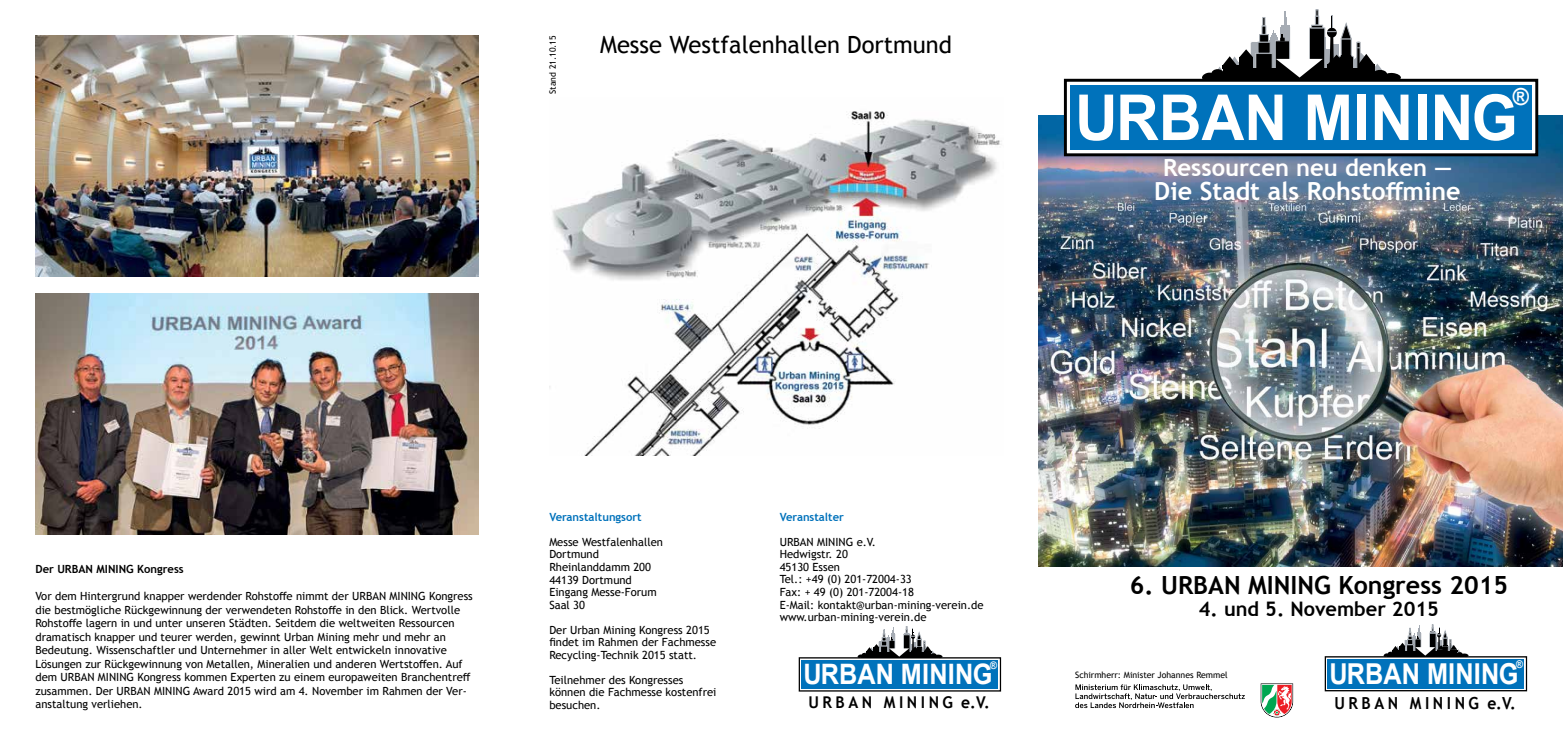
<style>
.page{position:relative;width:1563px;height:745px;background:#fff}
.page>*{position:absolute;margin:0;border:0;box-sizing:border-box;transform-origin:0 0}
.t1{font:700 63.38px "Arial";color:#fff;scale:.93 1}
.t2{font:700 28.75px "Arial";color:#fff;scale:.88 1}
.t3{font:700 28.12px "Arial";color:#fff;scale:.9 1}
.t4{font:700 25px "Trebuchet MS";color:#000}
.t5{font:700 25px "Trebuchet MS";color:#fff}
.t6{font:23.75px "Trebuchet MS";color:#000}
.t7{font:700 23.75px "Trebuchet MS";color:#fff}
.t8{font:700 23.5px "Arial";color:#fff;scale:.93 1}
.t9{font:700 20px "Trebuchet MS";color:#000}
.t10{font:700 16.62px "Trebuchet MS";letter-spacing:.225em;color:#000;scale:.94 1}
.t11{font:700 16.25px "Trebuchet MS";letter-spacing:.225em;color:#000;scale:.96 1}
.t12{font:11.25px/12.5px "Trebuchet MS";color:#000}
.t13{font:700 11.25px "Trebuchet MS";color:#0072bb}
.t14{font:700 11.25px "Trebuchet MS";color:#000}
.t15{font:700 10.62px "Arial";color:#fff;scale:.88 1}
.t16{font:700 10.38px "Arial";color:#fff;scale:.9 1}
.t17{font:8.75px "Trebuchet MS";color:#000}
</style>
<div class="page">
<img style="left:1038px;top:115px;width:525px;height:451px">
<div style="left:801px;top:659px;width:197px;height:29px;background:#0072bb"></div>
<div style="left:798px;top:656px;width:203px;height:35px;border:1px solid #000"></div>
<svg style="left:857px;top:626px;width:85px;height:31px"></svg>
<svg style="left:1068px;top:85px;width:466px;height:67px"></svg>
<div style="left:1070px;top:85px;width:461px;height:64px;background:#0072bb"></div>
<div style="left:1064px;top:79px;width:474px;height:77px;border:3px solid #000"></div>
<svg style="left:1250px;top:43px;width:5px;height:25px"></svg>
<div style="left:1255px;top:53px;width:17px;height:19px;background:#000;border:1px solid #a7adb4"></div>
<div style="left:1257px;top:42px;width:13px;height:11px;background:#000;border:1px solid #a7adb4"></div>
<div style="left:1259px;top:34px;width:9px;height:8px;background:#000;border:1px solid #a7adb4"></div>
<svg style="left:1201px;top:49px;width:52px;height:32px"></svg>
<div style="left:1211px;top:74px;width:16px;height:5px;background:#000"></div>
<div style="left:1222px;top:68px;width:152px;height:11px;background:#000"></div>
<svg style="left:1262px;top:9px;width:139px;height:72px"></svg>
<div style="left:1251px;top:42px;width:6px;height:11px;background:#a6acb3"></div>
<div style="left:1327px;top:658px;width:197px;height:30px;background:#0072bb"></div>
<div style="left:1324px;top:655px;width:203px;height:36px;border:1px solid #000"></div>
<svg style="left:1383px;top:624px;width:85px;height:32px"></svg>
<svg style="left:1075px;top:684px;width:170px;height:23px"></svg>
<svg style="left:1260px;top:683px;width:33px;height:34px"></svg>
<img style="left:549px;top:111px;width:453px;height:344px">
<img style="left:35px;top:35px;width:443px;height:241px">
<img style="left:35px;top:293px;width:443px;height:240px">
<p class="t17" style="left:547px;top:94px;width:60px;rotate:-90deg">Stand 21.10.15</p>
<h3 class="t6" style="left:600px;top:30px;width:353px">Messe Westfalenhallen Dortmund</h3>
<h1 class="t1" style="left:1075px;top:82px;width:477px">URBAN MINING</h1>
<h3 class="t8" style="left:1512px;top:83px;width:19px">®</h3>
<h3 class="t7" style="left:1163px;top:153px;width:290px">Ressourcen neu denken —</h3>
<h3 class="t5" style="left:1154px;top:175px;width:308px">Die Stadt als Rohstoffmine</h3>
<p class="t14" style="left:35px;top:562px;width:150px">Der URBAN MINING Kongress</p>
<p class="t12" style="left:35px;top:589px;width:439px;line-height:13.5px">Vor dem Hintergrund knapper werdender Rohstoffe nimmt der URBAN MINING Kongress die bestmögliche Rückgewinnung der verwendeten Rohstoffe in den Blick. Wertvolle Rohstoffe lagern in und unter unseren Städten. Seitdem die weltweiten Ressourcen dramatisch knapper und teurer werden, gewinnt Urban Mining mehr und mehr an Bedeutung. Wissenschaftler und Unternehmer in aller Welt entwickeln innovative Lösungen zur Rückgewinnung von Metallen, Mineralien und anderen Wertstoffen. Auf dem URBAN MINING Kongress kommen Experten zu einem europaweiten Branchentreff zusammen. Der URBAN MINING Award 2015 wird am 4. November im Rahmen der Ver&shy;anstaltung verliehen.</p>
<p class="t13" style="left:549px;top:509px;width:94px">Veranstaltungsort</p>
<p class="t12" style="left:549px;top:535px;width:115px">Messe Westfalenhallen<br>Dortmund<br>Rheinlanddamm 200<br>44139 Dortmund<br>Eingang Messe-Forum<br>Saal 30</p>
<p class="t12" style="left:549px;top:622px;width:168px">Der Urban Mining Kongress 2015 findet im Rahmen der Fachmesse<br>Recycling-Technik 2015 statt.</p>
<p class="t12" style="left:549px;top:672px;width:169px">Teilnehmer des Kongresses können die Fachmesse kostenfrei besuchen.</p>
<p class="t13" style="left:780px;top:509px;width:66px">Veranstalter</p>
<p class="t12" style="left:780px;top:535px;width:205px">URBAN MINING e.V.<br>Hedwigstr. 20<br>45130 Essen<br>Tel.: +49 (0) 201-72004-33<br>Fax: + 49 (0) 201-72004-18<br>E-Mail: kontakt@urban-mining-verein.de www.urban-mining-verein.de</p>
<h3 class="t3" style="left:803px;top:658px;width:211px">URBAN MINING</h3>
<p class="t16" style="left:990px;top:658px;width:9px">®</p>
<h3 class="t11" style="left:808px;top:692px;width:191px">URBAN MINING e.V.</h3>
<h3 class="t4" style="left:1129px;top:569px;width:380px">6. URBAN MINING Kongress 2015</h3>
<h3 class="t9" style="left:1199px;top:596px;width:241px">4. und 5. November 2015</h3>
<p class="t17" style="left:1075px;top:668px;width:154px">Schirmherr: Minister Johannes Remmel</p>
<h2 class="t2" style="left:1329px;top:657px;width:216px">URBAN MINING</h2>
<p class="t15" style="left:1516px;top:657px;width:9px">®</p>
<h3 class="t10" style="left:1334px;top:691px;width:195px">URBAN MINING e.V.</h3>
</div>
